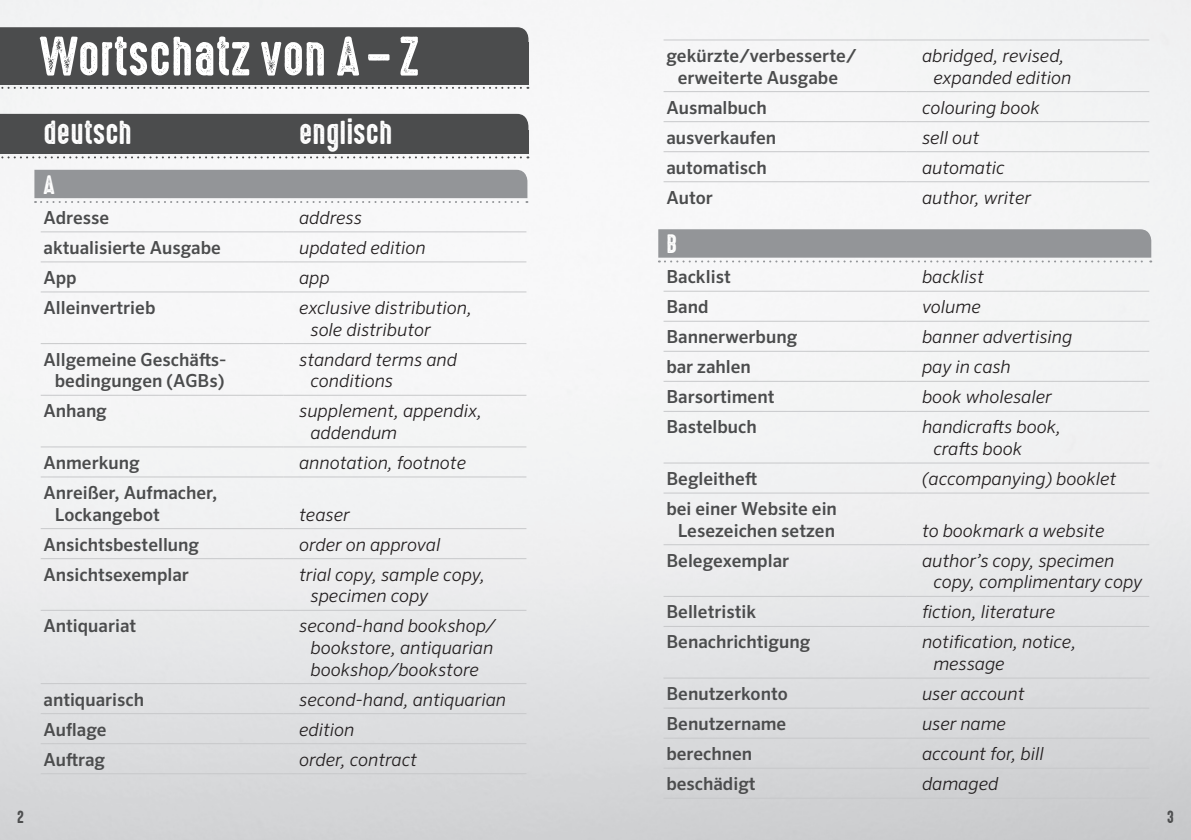
<style>
.page{position:relative;width:1191px;height:840px;background:#fff}
.page>*{position:absolute;margin:0;border:0;box-sizing:border-box;transform-origin:0 0}
.t1{font:50px "High Voltage Rough";color:#fff}
.t2{font:30px "High Voltage Rough";color:#fff}
.t3{font:24px "High Voltage Rough";color:#fff}
.t4{font:italic 300 18px/21.6px "Sero Pro";color:#231f20}
.t5{font:500 18px/21.6px "Sero Pro";color:#4b4c4d;text-align:center}
.t6{font:16px "High Voltage Rough";color:#4b4c4d}
</style>
<div class="page">
<img style="left:0;top:0;width:1191px;height:839px">
<svg style="left:0;top:114px;width:528px;height:44px;background:#595a5b"></svg>
<svg style="left:34px;top:170px;width:493px;height:33px;background:#a0a2a4"></svg>
<svg style="left:658px;top:229px;width:493px;height:33px;background:#9fa1a4"></svg>
<hr style="left:41px;top:231px;width:242px;height:1px;background:#c7c8ca">
<hr style="left:283px;top:231px;width:243px;height:1px;background:#c7c8ca">
<hr style="left:41px;top:261px;width:242px;height:1px;background:#c7c8ca">
<hr style="left:283px;top:261px;width:243px;height:1px;background:#c7c8ca">
<hr style="left:41px;top:291px;width:242px;height:1px;background:#c7c8ca">
<hr style="left:283px;top:291px;width:243px;height:1px;background:#c7c8ca">
<hr style="left:41px;top:343px;width:242px;height:1px;background:#c7c8ca">
<hr style="left:283px;top:343px;width:243px;height:1px;background:#c7c8ca">
<hr style="left:41px;top:394px;width:242px;height:1px;background:#c7c8ca">
<hr style="left:283px;top:394px;width:243px;height:1px;background:#c7c8ca">
<hr style="left:41px;top:446px;width:242px;height:1px;background:#c7c8ca">
<hr style="left:283px;top:446px;width:243px;height:1px;background:#c7c8ca">
<hr style="left:41px;top:476px;width:242px;height:1px;background:#c7c8ca">
<hr style="left:283px;top:476px;width:243px;height:1px;background:#c7c8ca">
<hr style="left:41px;top:528px;width:242px;height:1px;background:#c7c8ca">
<hr style="left:283px;top:528px;width:243px;height:1px;background:#c7c8ca">
<hr style="left:41px;top:558px;width:242px;height:1px;background:#c7c8ca">
<hr style="left:283px;top:558px;width:243px;height:1px;background:#c7c8ca">
<hr style="left:41px;top:609px;width:242px;height:1px;background:#c7c8ca">
<hr style="left:283px;top:609px;width:243px;height:1px;background:#c7c8ca">
<hr style="left:41px;top:683px;width:242px;height:1px;background:#c7c8ca">
<hr style="left:283px;top:683px;width:243px;height:1px;background:#c7c8ca">
<hr style="left:41px;top:713px;width:242px;height:1px;background:#c7c8ca">
<hr style="left:283px;top:713px;width:243px;height:1px;background:#c7c8ca">
<hr style="left:41px;top:743px;width:242px;height:1px;background:#c7c8ca">
<hr style="left:283px;top:743px;width:243px;height:1px;background:#c7c8ca">
<hr style="left:41px;top:773px;width:242px;height:1px;background:#c7c8ca">
<hr style="left:283px;top:773px;width:243px;height:1px;background:#c7c8ca">
<hr style="left:663px;top:40px;width:243px;height:1px;background:#c7c8ca">
<hr style="left:906px;top:40px;width:243px;height:1px;background:#c7c8ca">
<hr style="left:663px;top:91px;width:243px;height:1px;background:#c7c8ca">
<hr style="left:906px;top:91px;width:243px;height:1px;background:#c7c8ca">
<hr style="left:663px;top:121px;width:243px;height:1px;background:#c7c8ca">
<hr style="left:906px;top:121px;width:243px;height:1px;background:#c7c8ca">
<hr style="left:663px;top:151px;width:243px;height:1px;background:#c7c8ca">
<hr style="left:906px;top:151px;width:243px;height:1px;background:#c7c8ca">
<hr style="left:663px;top:181px;width:243px;height:1px;background:#c7c8ca">
<hr style="left:906px;top:181px;width:243px;height:1px;background:#c7c8ca">
<hr style="left:663px;top:291px;width:243px;height:1px;background:#c7c8ca">
<hr style="left:906px;top:291px;width:243px;height:1px;background:#c7c8ca">
<hr style="left:663px;top:321px;width:243px;height:1px;background:#c7c8ca">
<hr style="left:906px;top:321px;width:243px;height:1px;background:#c7c8ca">
<hr style="left:663px;top:351px;width:243px;height:1px;background:#c7c8ca">
<hr style="left:906px;top:351px;width:243px;height:1px;background:#c7c8ca">
<hr style="left:663px;top:381px;width:243px;height:1px;background:#c7c8ca">
<hr style="left:906px;top:381px;width:243px;height:1px;background:#c7c8ca">
<hr style="left:663px;top:411px;width:243px;height:1px;background:#c7c8ca">
<hr style="left:906px;top:411px;width:243px;height:1px;background:#c7c8ca">
<hr style="left:663px;top:462px;width:243px;height:1px;background:#c7c8ca">
<hr style="left:906px;top:462px;width:243px;height:1px;background:#c7c8ca">
<hr style="left:663px;top:492px;width:243px;height:1px;background:#c7c8ca">
<hr style="left:906px;top:492px;width:243px;height:1px;background:#c7c8ca">
<hr style="left:663px;top:544px;width:243px;height:1px;background:#c7c8ca">
<hr style="left:906px;top:544px;width:243px;height:1px;background:#c7c8ca">
<hr style="left:663px;top:595px;width:243px;height:1px;background:#c7c8ca">
<hr style="left:906px;top:595px;width:243px;height:1px;background:#c7c8ca">
<hr style="left:663px;top:625px;width:243px;height:1px;background:#c7c8ca">
<hr style="left:906px;top:625px;width:243px;height:1px;background:#c7c8ca">
<hr style="left:663px;top:677px;width:243px;height:1px;background:#c7c8ca">
<hr style="left:906px;top:677px;width:243px;height:1px;background:#c7c8ca">
<hr style="left:663px;top:707px;width:243px;height:1px;background:#c7c8ca">
<hr style="left:906px;top:707px;width:243px;height:1px;background:#c7c8ca">
<hr style="left:663px;top:737px;width:243px;height:1px;background:#c7c8ca">
<hr style="left:906px;top:737px;width:243px;height:1px;background:#c7c8ca">
<hr style="left:663px;top:767px;width:243px;height:1px;background:#c7c8ca">
<hr style="left:906px;top:767px;width:243px;height:1px;background:#c7c8ca">
<hr style="left:663px;top:797px;width:243px;height:1px;background:#c7c8ca">
<hr style="left:906px;top:797px;width:243px;height:1px;background:#c7c8ca">
<svg style="left:0;top:27px;width:528px;height:62px;background:#555657"></svg>
<h1 class="t1" style="left:40px;top:29px;width:380px">Wortschatz von A–Z</h1>
<h2 class="t2" style="left:44px;top:116px;width:90px">deutsch</h2>
<h2 class="t2" style="left:299px;top:116px;width:95px">englisch</h2>
<h3 class="t3" style="left:44px;top:171px;width:13px">A</h3>
<p class="t5" style="left:44px;top:206px;width:67px">Adresse</p>
<p class="t4" style="left:299px;top:206px;width:64px">address</p>
<p class="t5" style="left:44px;top:236px;width:179px">aktualisierte Ausgabe</p>
<p class="t4" style="left:299px;top:236px;width:128px">updated edition</p>
<p class="t5" style="left:44px;top:266px;width:35px">App</p>
<p class="t4" style="left:299px;top:266px;width:32px">app</p>
<p class="t5" style="left:44px;top:296px;width:113px">Alleinvertrieb</p>
<p class="t4" style="left:310px;top:296px;width:163px;text-indent:-11px">exclusive distribution, sole distributor</p>
<p class="t5" style="left:44px;top:348px;width:185px">Allgemeine Geschäfts&shy;bedingungen (AGBs)</p>
<p class="t4" style="left:310px;top:348px;width:148px;text-indent:-11px">standard terms and conditions</p>
<p class="t5" style="left:44px;top:400px;width:65px">Anhang</p>
<p class="t4" style="left:310px;top:400px;width:173px;text-indent:-11px">supplement, appendix, addendum</p>
<p class="t5" style="left:44px;top:451px;width:98px">Anmerkung</p>
<p class="t4" style="left:299px;top:451px;width:168px">annotation, footnote</p>
<p class="t5" style="left:55px;top:481px;width:164px;text-align:left;text-indent:-11px">Anreißer, Aufmacher,<br>Lockangebot</p>
<p class="t4" style="left:299px;top:503px;width:52px">teaser</p>
<p class="t5" style="left:44px;top:533px;width:157px">Ansichtsbestellung</p>
<p class="t4" style="left:299px;top:533px;width:143px">order on approval</p>
<p class="t5" style="left:44px;top:563px;width:147px">Ansichtsexemplar</p>
<p class="t4" style="left:310px;top:563px;width:176px;text-indent:-11px">trial copy, sample copy, specimen copy</p>
<p class="t5" style="left:44px;top:615px;width:94px">Antiquariat</p>
<p class="t4" style="left:299px;top:614px;width:198px;text-align:center">second-hand bookshop/ bookstore, antiquarian bookshop/bookstore</p>
<p class="t5" style="left:44px;top:688px;width:102px">antiquarisch</p>
<p class="t4" style="left:299px;top:688px;width:208px">second-hand, antiquarian</p>
<p class="t5" style="left:44px;top:718px;width:65px">Auflage</p>
<p class="t4" style="left:299px;top:718px;width:57px">edition</p>
<p class="t5" style="left:44px;top:748px;width:63px">Auftrag</p>
<p class="t4" style="left:299px;top:748px;width:119px">order, contract</p>
<p class="t5" style="left:666px;top:45px;width:192px">gekürzte/verbesserte/ erweiterte Ausgabe</p>
<p class="t4" style="left:933px;top:45px;width:140px;text-indent:-11px">abridged, revised, expanded edition</p>
<p class="t5" style="left:666px;top:96px;width:102px">Ausmalbuch</p>
<p class="t4" style="left:922px;top:96px;width:119px">colouring book</p>
<p class="t5" style="left:666px;top:126px;width:111px">ausverkaufen</p>
<p class="t4" style="left:922px;top:126px;width:59px">sell out</p>
<p class="t5" style="left:666px;top:156px;width:102px">automatisch</p>
<p class="t4" style="left:922px;top:156px;width:84px">automatic</p>
<p class="t5" style="left:666px;top:186px;width:48px">Autor</p>
<p class="t4" style="left:922px;top:186px;width:111px">author, writer</p>
<h3 class="t3" style="left:666px;top:231px;width:12px">B</h3>
<p class="t5" style="left:666px;top:266px;width:66px">Backlist</p>
<p class="t4" style="left:922px;top:266px;width:63px">backlist</p>
<p class="t5" style="left:666px;top:296px;width:44px">Band</p>
<p class="t4" style="left:922px;top:296px;width:60px">volume</p>
<p class="t5" style="left:666px;top:326px;width:132px">Bannerwerbung</p>
<p class="t4" style="left:922px;top:326px;width:152px">banner advertising</p>
<p class="t5" style="left:666px;top:356px;width:86px">bar zahlen</p>
<p class="t4" style="left:922px;top:356px;width:90px">pay in cash</p>
<p class="t5" style="left:666px;top:386px;width:109px">Barsortiment</p>
<p class="t4" style="left:922px;top:386px;width:131px">book wholesaler</p>
<p class="t5" style="left:666px;top:416px;width:92px">Bastelbuch</p>
<p class="t4" style="left:933px;top:416px;width:129px;text-indent:-11px">handicrafts book, crafts book</p>
<p class="t5" style="left:666px;top:467px;width:92px">Begleitheft</p>
<p class="t4" style="left:922px;top:467px;width:196px">(accompanying) booklet</p>
<p class="t5" style="left:666px;top:497px;width:172px">bei einer Website ein<br>Lesezeichen setzen</p>
<p class="t4" style="left:922px;top:519px;width:184px">to bookmark a website</p>
<p class="t5" style="left:666px;top:549px;width:124px">Belegexemplar</p>
<p class="t4" style="left:933px;top:549px;width:210px;text-indent:-11px">author’s copy, specimen copy, complimentary copy</p>
<p class="t5" style="left:666px;top:601px;width:91px">Belletristik</p>
<p class="t4" style="left:922px;top:600px;width:135px">fiction, literature</p>
<p class="t5" style="left:666px;top:631px;width:145px">Benachrichtigung</p>
<p class="t4" style="left:933px;top:630px;width:145px;text-indent:-11px">notification, notice, message</p>
<p class="t5" style="left:666px;top:682px;width:123px">Benutzerkonto</p>
<p class="t4" style="left:922px;top:682px;width:104px">user account</p>
<p class="t5" style="left:666px;top:712px;width:121px">Benutzername</p>
<p class="t4" style="left:922px;top:712px;width:86px">user name</p>
<p class="t5" style="left:666px;top:742px;width:87px">berechnen</p>
<p class="t4" style="left:922px;top:742px;width:123px">account for, bill</p>
<p class="t5" style="left:666px;top:772px;width:91px">beschädigt</p>
<p class="t4" style="left:922px;top:772px;width:78px">damaged</p>
<p class="t6" style="left:17px;top:807px;width:8px">2</p>
<p class="t6" style="left:1167px;top:807px;width:8px">3</p>
</div>
